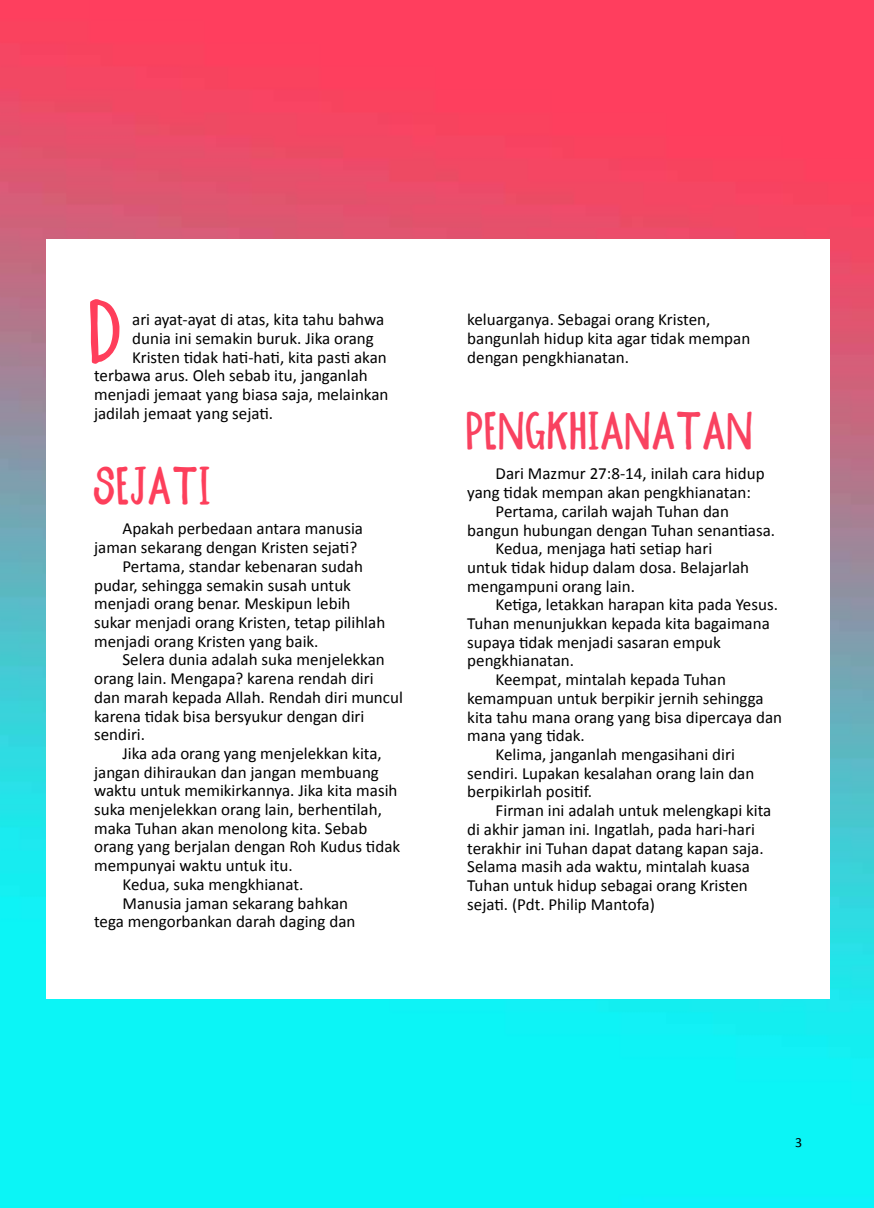
<style>
.page{position:relative;width:874px;height:1208px;background:#fff}
.page>*{position:absolute;margin:0;border:0;box-sizing:border-box;transform-origin:0 0}
.t1{font:64.6px "Loxley Caps";color:#ff3e5b}
.t2{font:38px "Loxley Caps";letter-spacing:.08em;color:#f94260}
.t3{font:38px "Loxley Caps";letter-spacing:.08em;color:#fd3f5b}
.t4{font:17px/18.8px "Calibri";color:#000}
.t5{font:14px "Calibri";color:#000}
</style>
<div class="page">
<img style="left:0;top:0;width:873px;height:1208px">
<div style="left:46px;top:240px;width:782px;height:758px;background:#fff"></div>
<h1 class="t1" style="left:90px;top:290px;width:31px">D</h1>
<p class="t4" style="left:132px;top:310px;width:253px">ari ayat-ayat di atas, kita tahu bahwa</p>
<p class="t4" style="left:132px;top:329px;width:243px">dunia ini semakin buruk. Jika orang</p>
<p class="t4" style="left:132px;top:348px;width:256px">Kristen tidak hati-hati, kita pasti akan</p>
<p class="t4" style="left:94px;top:366px;width:275px">terbawa arus. Oleh sebab itu, janganlah</p>
<p class="t4" style="left:94px;top:385px;width:296px">menjadi jemaat yang biasa saja, melainkan</p>
<p class="t4" style="left:94px;top:404px;width:180px">jadilah jemaat yang sejati.</p>
<h2 class="t3" style="left:94px;top:461px;width:117px">SEJATI</h2>
<p class="t4" style="left:122px;top:519px;width:242px">Apakah perbedaan antara manusia</p>
<p class="t4" style="left:94px;top:538px;width:264px">jaman sekarang dengan Kristen sejati?</p>
<p class="t4" style="left:122px;top:557px;width:242px">Pertama, standar kebenaran sudah</p>
<p class="t4" style="left:94px;top:575px;width:258px">pudar, sehingga semakin susah untuk</p>
<p class="t4" style="left:94px;top:594px;width:258px">menjadi orang benar. Meskipun lebih</p>
<p class="t4" style="left:94px;top:613px;width:292px">sukar menjadi orang Kristen, tetap pilihlah</p>
<p class="t4" style="left:94px;top:631px;width:226px">menjadi orang Kristen yang baik.</p>
<p class="t4" style="left:122px;top:650px;width:264px">Selera dunia adalah suka menjelekkan</p>
<p class="t4" style="left:94px;top:669px;width:281px">orang lain. Mengapa? karena rendah diri</p>
<p class="t4" style="left:94px;top:688px;width:310px">dan marah kepada Allah. Rendah diri muncul</p>
<p class="t4" style="left:94px;top:706px;width:272px">karena tidak bisa bersyukur dengan diri</p>
<p class="t4" style="left:94px;top:725px;width:52px">sendiri.</p>
<p class="t4" style="left:122px;top:744px;width:261px">Jika ada orang yang menjelekkan kita,</p>
<p class="t4" style="left:94px;top:762px;width:286px">jangan dihiraukan dan jangan membuang</p>
<p class="t4" style="left:94px;top:781px;width:305px">waktu untuk memikirkannya. Jika kita masih</p>
<p class="t4" style="left:94px;top:800px;width:289px">suka menjelekkan orang lain, berhentilah,</p>
<p class="t4" style="left:94px;top:818px;width:274px">maka Tuhan akan menolong kita. Sebab</p>
<p class="t4" style="left:94px;top:837px;width:307px">orang yang berjalan dengan Roh Kudus tidak</p>
<p class="t4" style="left:94px;top:856px;width:200px">mempunyai waktu untuk itu.</p>
<p class="t4" style="left:122px;top:875px;width:182px">Kedua, suka mengkhianat.</p>
<p class="t4" style="left:122px;top:893px;width:227px">Manusia jaman sekarang bahkan</p>
<p class="t4" style="left:94px;top:912px;width:263px">tega mengorbankan darah daging dan</p>
<p class="t4" style="left:467px;top:310px;width:284px">keluarganya. Sebagai orang Kristen, bangunlah hidup kita agar tidak mempan dengan pengkhianatan.</p>
<h2 class="t2" style="left:467px;top:406px;width:286px">PENGKHIANATAN</h2>
<p class="t4" style="left:495px;top:464px;width:270px">Dari Mazmur 27:8-14, inilah cara hidup</p>
<p class="t4" style="left:467px;top:483px;width:285px">yang tidak mempan akan pengkhianatan:</p>
<p class="t4" style="left:495px;top:502px;width:235px">Pertama, carilah wajah Tuhan dan</p>
<p class="t4" style="left:467px;top:520px;width:309px">bangun hubungan dengan Tuhan senantiasa.</p>
<p class="t4" style="left:495px;top:539px;width:218px">Kedua, menjaga hati setiap hari</p>
<p class="t4" style="left:467px;top:558px;width:283px">untuk tidak hidup dalam dosa. Belajarlah</p>
<p class="t4" style="left:467px;top:576px;width:169px">mengampuni orang lain.</p>
<p class="t4" style="left:495px;top:595px;width:284px">Ketiga, letakkan harapan kita pada Yesus.</p>
<p class="t4" style="left:467px;top:614px;width:304px">Tuhan menunjukkan kepada kita bagaimana</p>
<p class="t4" style="left:467px;top:633px;width:255px">supaya tidak menjadi sasaran empuk</p>
<p class="t4" style="left:467px;top:651px;width:108px">pengkhianatan.</p>
<p class="t4" style="left:495px;top:670px;width:232px">Keempat, mintalah kepada Tuhan</p>
<p class="t4" style="left:467px;top:689px;width:298px">kemampuan untuk berpikir jernih sehingga</p>
<p class="t4" style="left:467px;top:707px;width:316px">kita tahu mana orang yang bisa dipercaya dan</p>
<p class="t4" style="left:467px;top:726px;width:119px">mana yang tidak.</p>
<p class="t4" style="left:495px;top:745px;width:241px">Kelima, janganlah mengasihani diri</p>
<p class="t4" style="left:467px;top:763px;width:288px">sendiri. Lupakan kesalahan orang lain dan</p>
<p class="t4" style="left:467px;top:782px;width:126px">berpikirlah positif.</p>
<p class="t4" style="left:495px;top:801px;width:277px">Firman ini adalah untuk melengkapi kita</p>
<p class="t4" style="left:467px;top:820px;width:289px">di akhir jaman ini. Ingatlah, pada hari-hari</p>
<p class="t4" style="left:467px;top:838px;width:298px">terakhir ini Tuhan dapat datang kapan saja.</p>
<p class="t4" style="left:467px;top:857px;width:284px">Selama masih ada waktu, mintalah kuasa</p>
<p class="t4" style="left:467px;top:876px;width:282px">Tuhan untuk hidup sebagai orang Kristen</p>
<p class="t4" style="left:467px;top:894px;width:189px">sejati. (Pdt. Philip Mantofa)</p>
<p class="t5" style="left:794px;top:1133px;width:9px">3</p>
</div>
